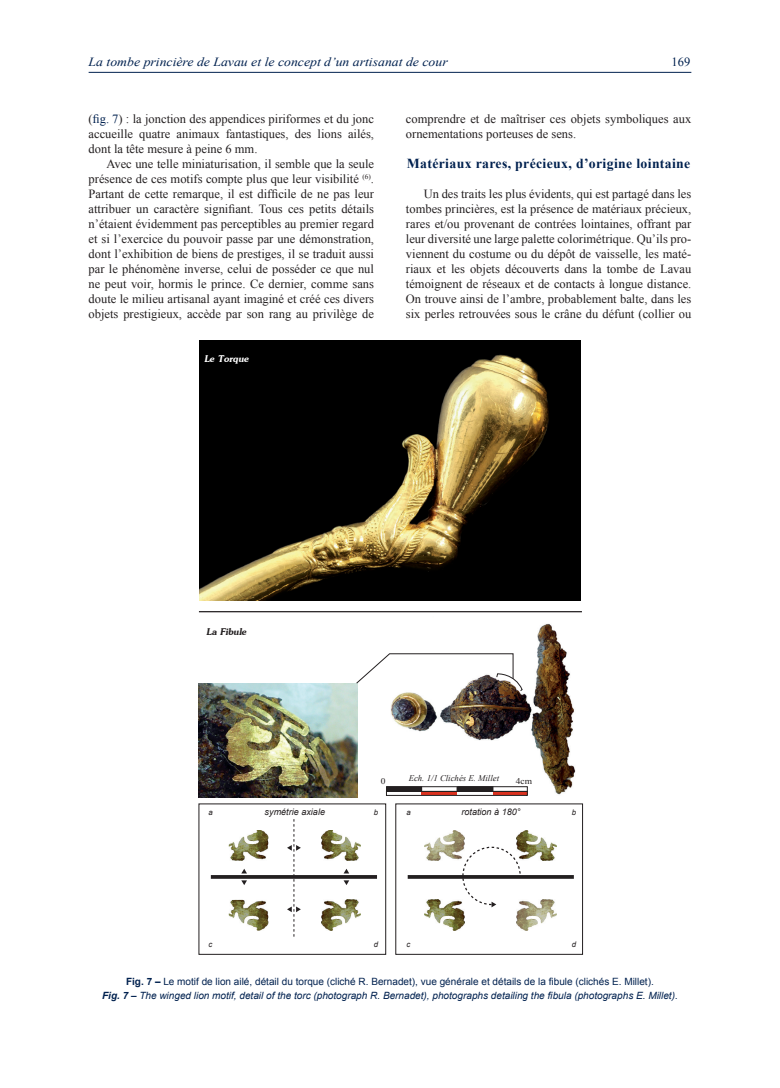
<style>
.page{position:relative;width:780px;height:1088px;background:#fff}
.page>*{position:absolute;margin:0;border:0;box-sizing:border-box;transform-origin:0 0}
.t1{font:italic 15px "Jasmine UPC Bold";color:#231f20;scale:.96 1}
.t2{font:italic 15px "Jasmine UPC Bold";color:#fff;scale:.96 1}
.t3{font:700 13.75px "Times New Roman";letter-spacing:.025em;color:#00214f}
.t4{font:12.5px/15px "Times New Roman";color:#231f20;text-align:justify}
.t5{font:italic 12.5px "Times New Roman";color:#00214f;scale:1.1 1}
.t6{font:12.5px "Times New Roman";color:#00214f}
.t7{font:italic 10px/13.8px "Arial";color:#00214f;text-align:center}
.t8{font:italic 9px "Arial";color:#231f20}
.t9{font:italic 8.75px "Times New Roman";color:#231f20}
.t10{font:8.75px "Times New Roman";color:#231f20;scale:1.08 1}
.t11{font:italic 7.75px "Arial";color:#231f20}
.s1{color:#00214f}
.s2{font-weight:700;font-style:normal}
.s3{font-style:normal}
.s4{font-weight:700}
</style>
<div class="page">
<hr style="left:89px;top:72px;width:602px;height:1px;background:#00214f">
<img style="left:199px;top:340px;width:381px;height:260px">
<svg style="left:211px;top:875px;width:166px;height:4px"></svg>
<svg style="left:287px;top:819px;width:14px;height:118px"></svg>
<svg style="left:407px;top:875px;width:167px;height:4px"></svg>
<svg style="left:461px;top:846px;width:60px;height:61px"></svg>
<svg style="left:241px;top:880px;width:6px;height:5px"></svg>
<svg style="left:241px;top:869px;width:6px;height:4px"></svg>
<svg style="left:343px;top:880px;width:6px;height:5px"></svg>
<svg style="left:344px;top:869px;width:5px;height:4px"></svg>
<hr style="left:199px;top:611px;width:383px;height:1px;background:#231f20">
<img style="left:198px;top:683px;width:159px;height:114px">
<img style="left:321px;top:830px;width:40px;height:31px">
<img style="left:229px;top:830px;width:39px;height:31px">
<img style="left:321px;top:900px;width:40px;height:31px">
<img style="left:229px;top:900px;width:39px;height:31px">
<img style="left:517px;top:830px;width:39px;height:31px">
<img style="left:424px;top:830px;width:40px;height:31px">
<img style="left:517px;top:900px;width:39px;height:31px">
<img style="left:424px;top:900px;width:40px;height:31px">
<img style="left:390px;top:623px;width:186px;height:173px">
<hr style="left:421px;top:791px;width:35px;height:4px;background:#db321f">
<hr style="left:493px;top:791px;width:34px;height:4px;background:#db321f">
<div style="left:386px;top:786px;width:141px;height:6px;border:1px solid #231f20"></div>
<hr style="left:386px;top:787px;width:35px;height:4px;background:#231f20">
<div style="left:386px;top:786px;width:36px;height:6px;border:1px solid #231f20"></div>
<div style="left:457px;top:786px;width:36px;height:6px;border:1px solid #231f20"></div>
<div style="left:386px;top:791px;width:141px;height:5px;border:1px solid #231f20"></div>
<div style="left:456px;top:787px;width:36px;height:4px;border:1px solid #231f20"></div>
<svg style="left:356px;top:653px;width:166px;height:38px"></svg>
<p class="t5" style="left:89px;top:53px;width:328px">La tombe princière de Lavau et le concept d’un artisanat de cour</p>
<p class="t6" style="left:671px;top:53px;width:20px">169</p>
<p class="t4" style="left:89px;top:111px;width:287px">(<span class="s1">fig. 7</span>) : la jonction des appendices piriformes et du jonc accueille quatre animaux fantastiques, des lions ailés, dont la tête mesure à peine 6 mm.</p>
<p class="t4" style="left:89px;top:156px;width:287px;text-indent:18px">Avec une telle miniaturisation, il semble que la seule présence de ces motifs compte plus que leur visibilité <sup>(6)</sup>.<br>Partant de cette remarque, il est difficile de ne pas leur attribuer un caractère signifiant. Tous ces petits détails n’étaient évidemment pas perceptibles au premier regard et si l’exercice du pouvoir passe par une démonstration, dont l’exhibition de biens de prestiges, il se traduit aussi par le phénomène inverse, celui de posséder ce que nul ne peut voir, hormis le prince. Ce dernier, comme sans doute le milieu artisanal ayant imaginé et créé ces divers objets prestigieux, accède par son rang au privilège de</p>
<p class="t2" style="left:205px;top:348px;width:48px">Le Torque</p>
<p class="t4" style="left:406px;top:111px;width:287px">comprendre et de maîtriser ces objets symboliques aux ornementations porteuses de sens.</p>
<p class="t3" style="left:407px;top:154px;width:285px">Matériaux rares, précieux, d’origine lointaine</p>
<p class="t4" style="left:406px;top:186px;width:287px;text-indent:18px">Un des traits les plus évidents, qui est partagé dans les tombes princières, est la présence de matériaux précieux, rares et/ou provenant de contrées lointaines, offrant par leur diversité une large palette colorimétrique. Qu’ils pro&shy;viennent du costume ou du dépôt de vaisselle, les maté&shy;riaux et les objets découverts dans la tombe de Lavau témoignent de réseaux et de contacts à longue distance.<br>On trouve ainsi de l’ambre, probablement balte, dans les six perles retrouvées sous le crâne du défunt (collier ou</p>
<p class="t1" style="left:207px;top:620px;width:43px">La Fibule</p>
<p class="t9" style="left:408px;top:771px;width:92px">Ech. 1/1 Clichés E. Millet</p>
<p class="t10" style="left:381px;top:775px;width:6px">0</p>
<p class="t10" style="left:516px;top:775px;width:17px">4cm</p>
<p class="t11" style="left:208px;top:807px;width:6px">a</p>
<p class="t8" style="left:264px;top:806px;width:62px">symétrie axiale</p>
<p class="t11" style="left:373px;top:807px;width:6px">b</p>
<p class="t8" style="left:461px;top:806px;width:61px">rotation à 180°</p>
<p class="t11" style="left:406px;top:807px;width:6px">a</p>
<p class="t11" style="left:571px;top:807px;width:6px">b</p>
<p class="t11" style="left:208px;top:939px;width:5px">c</p>
<p class="t11" style="left:373px;top:939px;width:6px">d</p>
<p class="t11" style="left:406px;top:939px;width:5px">c</p>
<p class="t11" style="left:571px;top:939px;width:6px">d</p>
<p class="t7" style="left:102px;top:975px;width:577px"><span class="s2">Fig. 7 –</span> <span class="s3">Le motif de lion ailé, détail du torque (cliché R. Bernadet), vue générale et détails de la fibule (clichés E. Millet).<br></span><span class="s4">Fig. 7 –</span> The winged lion motif, detail of the torc (photograph R. Bernadet), photographs detailing the fibula (photographs E. Millet).</p>
</div>
